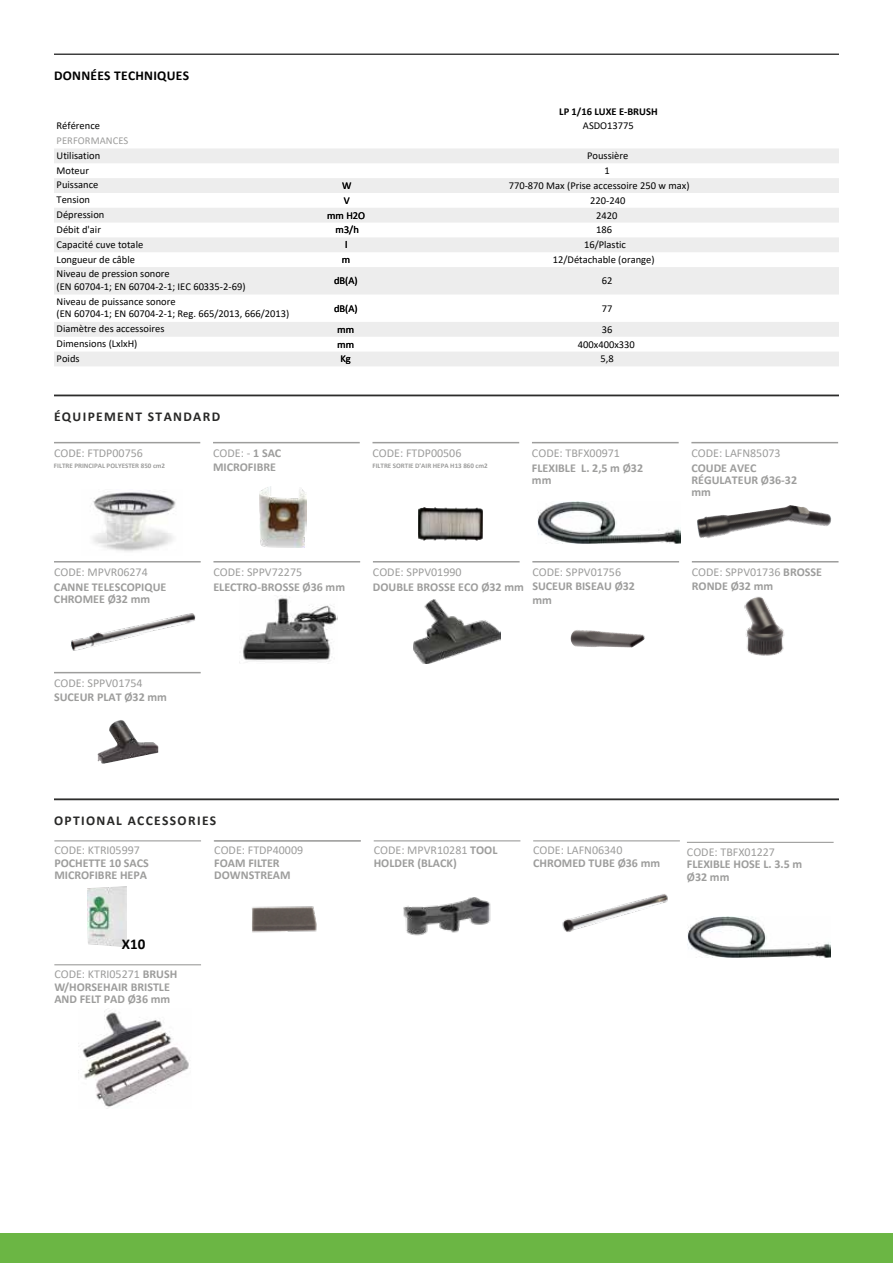
<style>
.page{position:relative;width:893px;height:1263px;background:#fff}
.page>*{position:absolute;margin:0;border:0;box-sizing:border-box;transform-origin:0 0}
.t1{font:700 15px "Calibri";color:#000}
.t2{font:700 13.5px "Calibri";letter-spacing:.1em;color:#282827}
.t3{font:700 13.5px "Calibri";letter-spacing:.02em;color:#000}
.t4{font:700 12px/12px "Calibri";color:#9d9d9c}
.t5{font:12px "Calibri";color:#9d9d9c}
.t6{font:10.5px/14.9px "Calibri";color:#000}
.t7{font:700 10.5px "Calibri";color:#000}
.t8{font:10.5px "Calibri";letter-spacing:.005em;color:#9d9d9c}
.t9{font:700 7.05px "Calibri";color:#9d9d9c}
.s1{font-weight:400}
</style>
<div class="page">
<div style="left:0;top:1233px;width:893px;height:30px;background:#6bb644"></div>
<hr style="left:54px;top:54px;width:785px;height:1px;background:#000">
<div style="left:54px;top:149px;width:785px;height:14px;background:#ededed"></div>
<svg style="left:54px;top:178px;width:785px;height:188px;fill:#ededed"></svg>
<hr style="left:54px;top:395px;width:785px;height:1px;background:#282827">
<hr style="left:54px;top:442px;width:146px;height:1px;background:#9d9d9c">
<hr style="left:213px;top:442px;width:147px;height:1px;background:#9d9d9c">
<hr style="left:372px;top:442px;width:147px;height:1px;background:#9d9d9c">
<hr style="left:532px;top:442px;width:147px;height:1px;background:#9d9d9c">
<hr style="left:691px;top:442px;width:147px;height:1px;background:#9d9d9c">
<hr style="left:213px;top:561px;width:147px;height:1px;background:#9d9d9c">
<hr style="left:373px;top:561px;width:147px;height:1px;background:#9d9d9c">
<hr style="left:532px;top:561px;width:147px;height:1px;background:#9d9d9c">
<hr style="left:692px;top:561px;width:146px;height:1px;background:#9d9d9c">
<hr style="left:54px;top:561px;width:147px;height:1px;background:#9d9d9c">
<hr style="left:54px;top:798px;width:785px;height:2px;background:#000">
<hr style="left:54px;top:799px;width:785px;height:1px;background:#282827">
<hr style="left:54px;top:840px;width:147px;height:1px;background:#9d9d9c">
<hr style="left:214px;top:840px;width:147px;height:1px;background:#9d9d9c">
<hr style="left:374px;top:840px;width:146px;height:1px;background:#9d9d9c">
<hr style="left:533px;top:840px;width:147px;height:1px;background:#9d9d9c">
<hr style="left:54px;top:964px;width:147px;height:1px;background:#9d9d9c">
<img style="left:419px;top:507px;width:63px;height:33px">
<img style="left:93px;top:490px;width:83px;height:62px">
<img style="left:741px;top:505px;width:49px;height:9px">
<img style="left:97px;top:720px;width:61px;height:44px">
<img style="left:570px;top:630px;width:62px;height:18px">
<img style="left:744px;top:596px;width:41px;height:60px">
<img style="left:70px;top:613px;width:126px;height:38px">
<img style="left:413px;top:600px;width:88px;height:64px">
<img style="left:403px;top:897px;width:88px;height:39px">
<img style="left:88px;top:887px;width:38px;height:60px">
<img style="left:252px;top:906px;width:65px;height:27px">
<img style="left:562px;top:894px;width:106px;height:38px">
<img style="left:82px;top:1009px;width:107px;height:100px">
<img style="left:242px;top:597px;width:95px;height:65px">
<img style="left:538px;top:502px;width:143px;height:41px">
<hr style="left:54px;top:672px;width:147px;height:1px;background:#9d9d9c">
<img style="left:260px;top:487px;width:47px;height:60px">
<hr style="left:687px;top:842px;width:147px;height:1px;background:#9d9d9c">
<img style="left:687px;top:916px;width:143px;height:42px">
<p class="t3" style="left:54px;top:66px;width:137px">DONNÉES TECHNIQUES</p>
<p class="t6" style="left:57px;top:118px;width:45px">Référence</p>
<p class="t8" style="left:57px;top:133px;width:73px">PERFORMANCES</p>
<p class="t6" style="left:57px;top:148px;width:115px">Utilisation<br>Moteur<br>Puissance<br>Tension<br>Dépression<br>Débit d'air<br>Capacité cuve totale<br>Longueur de câble<br>Niveau de pression sonore</p>
<p class="t6" style="left:57px;top:279px;width:190px">(EN 60704-1; EN 60704-2-1; IEC 60335-2-69)<br>Niveau de puissance sonore</p>
<p class="t6" style="left:57px;top:306px;width:234px">(EN 60704-1; EN 60704-2-1; Reg. 665/2013, 666/2013)<br>Diamètre des accessoires<br>Dimensions (LxlxH)<br>Poids</p>
<p class="t6" style="left:327px;top:178px;width:39px;text-align:center">W<br>V<br>mm H2O m3/h<br>l<br>m</p>
<p class="t6" style="left:334px;top:273px;width:25px">dB(A)</p>
<p class="t6" style="left:334px;top:297px;width:25px;line-height:21.1px;text-align:center">dB(A) mm</p>
<p class="t6" style="left:337px;top:336px;width:18px">mm<br>Kg</p>
<p class="t2" style="left:54px;top:407px;width:168px">ÉQUIPEMENT STANDARD</p>
<p class="t5" style="left:54px;top:445px;width:90px">CODE: FTDP00756</p>
<p class="t9" style="left:54px;top:461px;width:113px">FILTRE PRINCIPAL POLYESTER 850 cm2</p>
<p class="t4" style="left:213px;top:446px;width:70px;line-height:14px"><span class="s1">CODE: -</span> 1 SAC<br>MICROFIBRE</p>
<p class="t5" style="left:372px;top:445px;width:90px">CODE: FTDP00506</p>
<p class="t9" style="left:372px;top:461px;width:117px">FILTRE SORTIE D'AIR HEPA H13 860 cm2</p>
<p class="t7" style="left:559px;top:104px;width:100px">LP 1/16 LUXE E-BRUSH</p>
<p class="t6" style="left:583px;top:118px;width:52px">ASDO13775</p>
<p class="t6" style="left:587px;top:148px;width:43px">Poussière</p>
<p class="t6" style="left:604px;top:163px;width:7px">1</p>
<p class="t6" style="left:509px;top:178px;width:182px">770-870 Max (Prise accessoire 250 w max)</p>
<p class="t6" style="left:590px;top:192px;width:37px">220-240</p>
<p class="t6" style="left:596px;top:207px;width:23px">2420</p>
<p class="t6" style="left:596px;top:222px;width:17px">186</p>
<p class="t6" style="left:584px;top:237px;width:44px">16/Plastic</p>
<p class="t6" style="left:553px;top:252px;width:103px">12/Détachable (orange)</p>
<p class="t6" style="left:602px;top:273px;width:12px">62</p>
<p class="t6" style="left:602px;top:297px;width:12px;line-height:21.1px">77<br>36</p>
<p class="t6" style="left:578px;top:336px;width:59px;text-align:center">400x400x330<br>5,8</p>
<p class="t5" style="left:532px;top:445px;width:90px">CODE: TBFX00971</p>
<p class="t4" style="left:532px;top:462px;width:113px">FLEXIBLE L. 2,5 m Ø32 mm</p>
<p class="t5" style="left:691px;top:445px;width:91px">CODE: LAFN85073</p>
<p class="t4" style="left:691px;top:462px;width:107px">COUDE AVEC<br>RÉGULATEUR Ø36-32 mm</p>
<p class="t5" style="left:54px;top:564px;width:95px">CODE: MPVR06274</p>
<p class="t5" style="left:213px;top:564px;width:90px">CODE: SPPV72275</p>
<p class="t5" style="left:373px;top:564px;width:90px">CODE: SPPV01990</p>
<p class="t4" style="left:54px;top:581px;width:114px">CANNE TELESCOPIQUE<br>CHROMEE Ø32 mm</p>
<p class="t4" style="left:213px;top:581px;width:133px">ELECTRO-BROSSE Ø36 mm</p>
<p class="t4" style="left:373px;top:581px;width:152px">DOUBLE BROSSE ECO Ø32 mm</p>
<p class="t5" style="left:532px;top:564px;width:90px">CODE: SPPV01756</p>
<p class="t4" style="left:532px;top:579px;width:104px;line-height:14px">SUCEUR BISEAU Ø32 mm</p>
<p class="t5" style="left:54px;top:675px;width:90px">CODE: SPPV01754</p>
<p class="t4" style="left:54px;top:691px;width:114px">SUCEUR PLAT Ø32 mm</p>
<p class="t4" style="left:692px;top:565px;width:132px;line-height:14px"><span class="s1">CODE: SPPV01736</span> BROSSE<br>RONDE Ø32 mm</p>
<p class="t2" style="left:54px;top:811px;width:164px">OPTIONAL ACCESSORIES</p>
<p class="t5" style="left:54px;top:842px;width:87px">CODE: KTRI05997</p>
<p class="t4" style="left:54px;top:856px;width:96px;line-height:12.6px">POCHETTE 10 SACS<br>MICROFIBRE HEPA</p>
<p class="t5" style="left:214px;top:842px;width:90px">CODE: FTDP40009</p>
<p class="t4" style="left:214px;top:856px;width:78px;line-height:12.6px">FOAM FILTER<br>DOWNSTREAM</p>
<h1 class="t1" style="left:122px;top:933px;width:25px">X10</h1>
<p class="t4" style="left:54px;top:968px;width:124px"><span class="s1">CODE: KTRI05271</span> BRUSH<br>W/HORSEHAIR BRISTLE<br>AND FELT PAD Ø36 mm</p>
<p class="t4" style="left:374px;top:843px;width:125px;line-height:13px"><span class="s1">CODE: MPVR10281</span> TOOL<br>HOLDER (BLACK)</p>
<p class="t5" style="left:533px;top:842px;width:91px">CODE: LAFN06340</p>
<p class="t4" style="left:533px;top:857px;width:129px">CHROMED TUBE Ø36 mm</p>
<p class="t5" style="left:687px;top:843px;width:90px">CODE: TBFX01227</p>
<p class="t4" style="left:687px;top:858px;width:117px;line-height:12.6px">FLEXIBLE HOSE L. 3.5 m<br>Ø32 mm</p>
</div>
